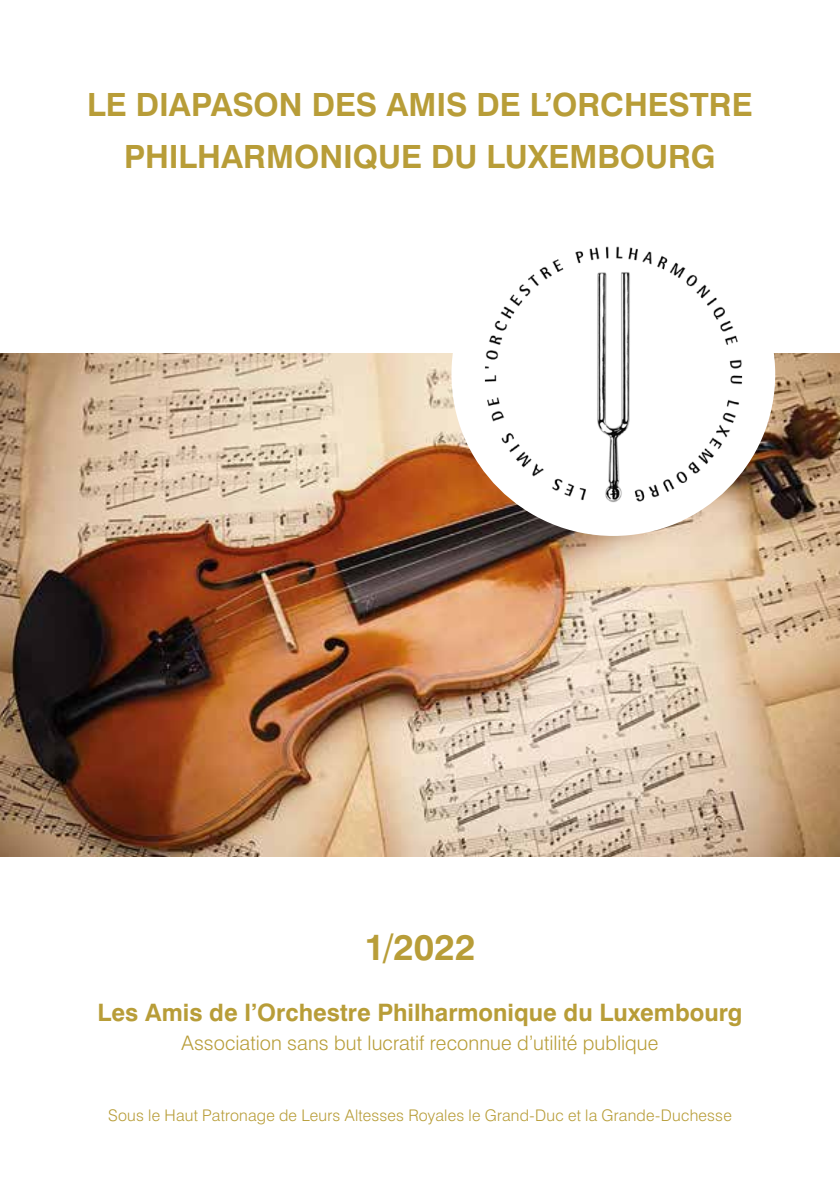
<style>
.page{position:relative;width:840px;height:1191px;background:#fff}
.page>*{position:absolute;margin:0;border:0;box-sizing:border-box;transform-origin:0 0}
.t1{font:700 36px "Swiss 721 BT";color:#b89d38}
.t2{font:700 32px/51.4px "Swiss 721 BT";color:#b89d38;text-align:center}
.t3{font:700 24px "Swiss 721 BT";color:#b89d38}
.t4{font:300 20px "Swiss 721 BT";letter-spacing:.005em;color:#b89d38}
.t5{font:300 16px "Swiss 721 BT";letter-spacing:.01em;color:#b89d38}
</style>
<div class="page">
<img style="left:0;top:353px;width:839px;height:503px">
<div style="left:451px;top:212px;width:323px;height:324px;background:#fff;border-radius:50%"></div>
<img style="left:482px;top:243px;width:262px;height:262px;border-radius:129px">
<h2 class="t2" style="left:87px;top:79px;width:666px">LE DIAPASON DES AMIS DE L’ORCHESTRE<br>PHILHARMONIQUE DU LUXEMBOURG</h2>
<h1 class="t1" style="left:364px;top:924px;width:112px">1/2022</h1>
<h3 class="t3" style="left:97px;top:997px;width:646px">Les Amis de l’Orchestre Philharmonique du Luxembourg</h3>
<p class="t4" style="left:181px;top:1030px;width:478px">Association sans but lucratif reconnue d’utilité publique</p>
<p class="t5" style="left:108px;top:1105px;width:624px">Sous le Haut Patronage de Leurs Altesses Royales le Grand-Duc et la Grande-Duchesse</p>
</div>
